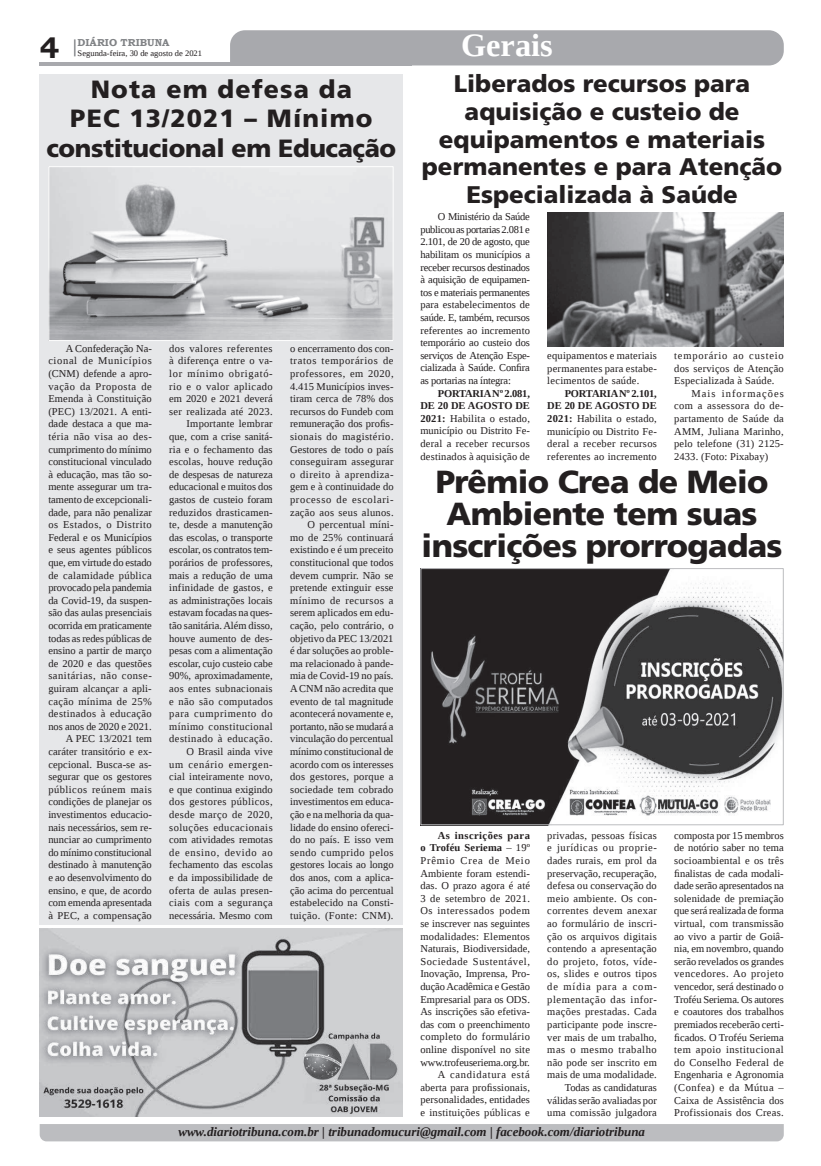
<style>
.page{position:relative;width:821px;height:1166px;background:#fff}
.page>*{position:absolute;margin:0;border:0;box-sizing:border-box;transform-origin:0 0}
.t1{font:700 32.38px "Liberation Serif";color:#fff}
.t2{font:900 31.94px/31.9px "Frutiger LT Std";letter-spacing:-.02em;color:#231f20;text-align:center}
.t3{font:700 29.31px "Bookman Old Style";color:#231f20}
.t4{font:900 24.94px/29.8px "Frutiger LT Std";letter-spacing:.015em;color:#231f20;text-align:center}
.t5{font:900 24.06px/27.6px "Frutiger LT Std";color:#231f20;text-align:center}
.t6{font:italic 700 12.95px "Liberation Serif";color:#231f20}
.t7{font:10.5px/12.6px "Liberation Serif";letter-spacing:.01em;color:#231f20;text-align:right}
.t8{font:10.5px "Liberation Serif";letter-spacing:.075em;color:#231f20}
.t9{font:10.5px "Liberation Serif";letter-spacing:.035em;color:#231f20}
.t10{font:10.5px "Liberation Serif";letter-spacing:.095em;color:#231f20}
.t11{font:700 10.06px "Bookman Old Style";color:#808285}
.t12{font:8.4px "Liberation Serif";color:#231f20}
.s1{font-weight:700}
</style>
<div class="page">
<svg style="left:74px;top:39px;width:2px;height:17px"></svg>
<hr style="left:40px;top:62px;width:372px;height:3px;background:#a8a9ad">
<div style="left:230px;top:30px;width:554px;height:35px;background:#a8a9ad"></div>
<div style="left:40px;top:1124px;width:744px;height:17px;background:#bcbdc0"></div>
<div style="left:40px;top:74px;width:363px;height:851px;background:#e6e7e9"></div>
<img style="left:40px;top:928px;width:363px;height:188px">
<img style="left:50px;top:168px;width:342px;height:171px">
<div style="left:48px;top:166px;width:346px;height:175px;border:1px solid #fff"></div>
<img style="left:547px;top:213px;width:237px;height:134px">
<img style="left:422px;top:570px;width:360px;height:253px">
<div style="left:420px;top:568px;width:364px;height:257px;border:1px solid #bcbdc0"></div>
<h3 class="t3" style="left:40px;top:27px;width:21px">4</h3>
<p class="t11" style="left:78px;top:35px;width:93px">DIÁRIO TRIBUNA</p>
<p class="t12" style="left:78px;top:48px;width:126px">Segunda-feira, 30 de agosto de 2021</p>
<h3 class="t4" style="left:47px;top:74px;width:351px">Nota em defesa da<br>PEC 13/2021 – Mínimo constitucional em Educação</h3>
<p class="t7" style="left:48px;top:342px;width:105px">A Confederação Na&shy;cional de Municípios (CNM) defende a apro&shy;vação da Proposta de<br>Emenda à Constituição (PEC) 13/2021. A enti&shy;dade destaca a que ma&shy;téria não visa ao des&shy;cumprimento do mínimo constitucional vinculado à educação, mas tão so&shy;mente assegurar um tra&shy;tamento de excepcionali&shy;dade, para não penalizar os Estados, o Distrito<br>Federal e os Municípios e seus agentes públicos que, em virtude do estado de calamidade pública provocado pela pandemia da Covid-19, da suspen&shy;são das aulas presenciais ocorrida em praticamente todas as redes públicas de ensino a partir de março de 2020 e das questões sanitárias, não conse&shy;guiram alcançar a apli&shy;cação mínima de 25% destinados à educação nos anos de 2020 e 2021.<br>A PEC 13/2021 tem caráter transitório e ex&shy;cepcional. Busca-se as&shy;segurar que os gestores públicos reúnem mais condições de planejar os investimentos educacio&shy;nais necessários, sem re&shy;nunciar ao cumprimento do mínimo constitucional destinado à manutenção e ao desenvolvimento do ensino, e que, de acordo com emenda apresentada à PEC, a compensação</p>
<p class="t7" style="left:169px;top:342px;width:105px">dos valores referentes à diferença entre o va&shy;lor mínimo obrigató&shy;rio e o valor aplicado em 2020 e 2021 deverá ser realizada até 2023.<br>Importante lembrar que, com a crise sanitá&shy;ria e o fechamento das escolas, houve redução de despesas de natureza educacional e muitos dos gastos de custeio foram reduzidos drasticamen&shy;te, desde a manutenção das escolas, o transporte escolar, os contratos tem&shy;porários de professores, mais a redução de uma infinidade de gastos, e as administrações locais estavam focadas na ques&shy;tão sanitária. Além disso, houve aumento de des&shy;pesas com a alimentação escolar, cujo custeio cabe<br>90%, aproximadamente, aos entes subnacionais e não são computados para cumprimento do mínimo constitucional destinado à educação.<br>O Brasil ainda vive<br>um cenário emergen&shy;cial inteiramente novo, e que continua exigindo dos gestores públicos, desde março de 2020, soluções educacionais com atividades remotas de ensino, devido ao fechamento das escolas e da impossibilidade de oferta de aulas presen&shy;ciais com a segurança necessária. Mesmo com</p>
<p class="t7" style="left:290px;top:342px;width:105px">o encerramento dos con&shy;tratos temporários de professores, em 2020,<br>4.415 Municípios inves&shy;tiram cerca de 78% dos recursos do Fundeb com remuneração dos profis&shy;sionais do magistério.<br>Gestores de todo o país conseguiram assegurar o direito à aprendiza&shy;gem e à continuidade do processo de escolari&shy;zação aos seus alunos.<br>O percentual míni-<br>mo de 25% continuará existindo e é um preceito constitucional que todos devem cumprir. Não se pretende extinguir esse mínimo de recursos a serem aplicados em edu&shy;cação, pelo contrário, o objetivo da PEC 13/2021 é dar soluções ao proble&shy;ma relacionado à pande&shy;mia de Covid-19 no país.<br>A CNM não acredita que evento de tal magnitude acontecerá novamente e, portanto, não se mudará a vinculação do percentual mínimo constitucional de acordo com os interesses dos gestores, porque a sociedade tem cobrado investimentos em educa&shy;ção e na melhoria da qua&shy;lidade do ensino ofereci&shy;do no país. E isso vem sendo cumprido pelos gestores locais ao longo dos anos, com a aplica&shy;ção acima do percentual estabelecido na Consti&shy;tuição. (Fonte: CNM).</p>
<h1 class="t1" style="left:461px;top:24px;width:93px">Gerais</h1>
<h3 class="t5" style="left:422px;top:70px;width:362px">Liberados recursos para aquisição e custeio de equipamentos e materiais permanentes e para Atenção<br>Especializada à Saúde</h3>
<p class="t7" style="left:420px;top:210px;width:111px;text-align:justify;text-indent:17px">O Ministério da Saúde publicou as portarias 2.081 e 2.101, de 20 de agosto, que habilitam os municípios a receber recursos destinados à aquisição de equipamen&shy;tos e materiais permanentes para estabelecimentos de saúde. E, também, recursos referentes ao incremento temporário ao custeio dos serviços de Atenção Espe&shy;cializada à Saúde. Confira as portarias na íntegra:</p>
<p class="t7" style="left:420px;top:387px;width:111px;text-align:justify;text-indent:17px"><span class="s1">PORTARIA Nº 2.081, DE 20 DE AGOSTO DE 2021:</span> Habilita o estado, município ou Distrito Fe&shy;deral a receber recursos destinados à aquisição de</p>
<p class="t7" style="left:547px;top:349px;width:111px;text-align:justify">equipamentos e materiais permanentes para estabe&shy;lecimentos de saúde.</p>
<p class="t7" style="left:547px;top:387px;width:111px;text-align:justify;text-indent:17px"><span class="s1">PORTARIA Nº 2.101, DE 20 DE AGOSTO DE 2021:</span> Habilita o estado, município ou Distrito Fe&shy;deral a receber recursos referentes ao incremento</p>
<p class="t8" style="left:674px;top:349px;width:111px">temporário ao custeio</p>
<p class="t7" style="left:674px;top:362px;width:111px">dos serviços de Atenção</p>
<p class="t7" style="left:674px;top:374px;width:102px">Especializada à Saúde.</p>
<p class="t10" style="left:692px;top:386px;width:94px">Mais informações</p>
<p class="t9" style="left:674px;top:399px;width:111px">com a assessora do de-</p>
<p class="t7" style="left:674px;top:412px;width:111px">partamento de Saúde da</p>
<p class="t7" style="left:674px;top:425px;width:111px">AMM, Juliana Marinho,</p>
<p class="t7" style="left:674px;top:437px;width:111px">pelo telefone (31) 2125-</p>
<p class="t7" style="left:674px;top:450px;width:95px">2433. (Foto: Pixabay)</p>
<h2 class="t2" style="left:422px;top:466px;width:362px">Prêmio Crea de Meio<br>Ambiente tem suas inscrições prorrogadas</h2>
<p class="t7" style="left:420px;top:829px;width:111px"><span class="s1">As inscrições para<br>o Troféu Seriema</span> – 19º<br>Prêmio Crea de Meio<br>Ambiente foram estendi&shy;das. O prazo agora é até<br>3 de setembro de 2021.<br>Os interessados podem se inscrever nas seguintes modalidades: Elementos<br>Naturais, Biodiversidade,<br>Sociedade Sustentável,<br>Inovação, Imprensa, Pro&shy;dução Acadêmica e Gestão<br>Empresarial para os ODS.<br>As inscrições são efetiva&shy;das com o preenchimento completo do formulário online disponível no site www.trofeuseriema.org.br.<br>A candidatura está aberta para profissionais, personalidades, entidades e instituições públicas e</p>
<p class="t7" style="left:547px;top:829px;width:111px">privadas, pessoas físicas e jurídicas ou proprie&shy;dades rurais, em prol da preservação, recuperação, defesa ou conservação do meio ambiente. Os con&shy;correntes devem anexar ao formulário de inscri&shy;ção os arquivos digitais contendo a apresentação do projeto, fotos, víde&shy;os, slides e outros tipos de mídia para a com&shy;plementação das infor&shy;mações prestadas. Cada participante pode inscre&shy;ver mais de um trabalho, mas o mesmo trabalho não pode ser inscrito em mais de uma modalidade.<br>Todas as candidaturas válidas serão avaliadas por uma comissão julgadora</p>
<p class="t7" style="left:674px;top:829px;width:111px;text-align:justify">composta por 15 membros de notório saber no tema socioambiental e os três finalistas de cada modali&shy;dade serão apresentados na solenidade de premiação que será realizada de forma virtual, com transmissão ao vivo a partir de Goiâ&shy;nia, em novembro, quando serão revelados os grandes vencedores. Ao projeto vencedor, será destinado o Troféu Seriema. Os autores e coautores dos trabalhos premiados receberão certi&shy;ficados. O Troféu Seriema tem apoio institucional do Conselho Federal de Engenharia e Agronomia (Confea) e da Mútua – Caixa de Assistência dos Profissionais dos Creas.</p>
<p class="t6" style="left:178px;top:1123px;width:468px">www.diariotribuna.com.br | tribunadomucuri@gmail.com | facebook.com/diariotribuna</p>
</div>
